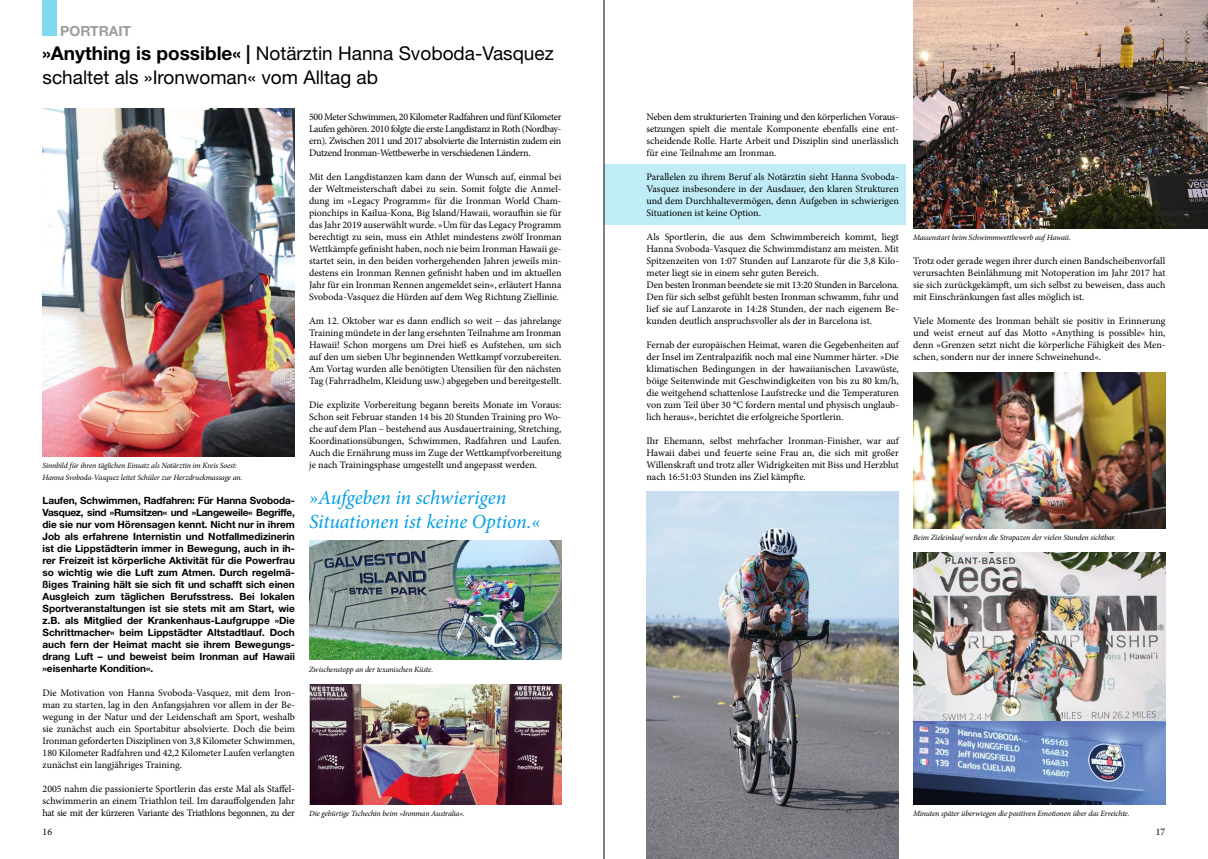
<style>
.page{position:relative;width:1208px;height:859px;background:#fff}
.page>*{position:absolute;margin:0;border:0;box-sizing:border-box;transform-origin:0 0}
.t1{font:italic 20px/24px "Minion Pro";letter-spacing:-.005em;color:#009fe3}
.t2{font:19px/24px "Helvetica Neue";color:#000}
.t3{font:700 14px "Helvetica Neue";color:#9d9d9c}
.t4{font:10px/12px "Minion Pro";letter-spacing:-.005em;color:#000;text-align:justify}
.t5{font:700 10px/12px "Helvetica Neue";color:#000;text-align:justify}
.t6{font:italic 8px/12px "Minion Pro";letter-spacing:-.02em;color:#000}
.s1{font-weight:700}
</style>
<div class="page">
<img style="left:309px;top:540px;width:252px;height:120px">
<img style="left:43px;top:108px;width:252px;height:348px">
<img style="left:309px;top:684px;width:252px;height:120px">
<div style="left:604px;top:164px;width:302px;height:61px;background:#c0ecf7"></div>
<img style="left:913px;top:0;width:295px;height:228px">
<img style="left:646px;top:491px;width:253px;height:368px">
<img style="left:913px;top:552px;width:252px;height:252px">
<img style="left:913px;top:372px;width:252px;height:156px">
<div style="left:43px;top:0;width:14px;height:36px;background:#80daf0"></div>
<hr style="left:604px;top:0;width:1px;height:859px;background:#000">
<h3 class="t3" style="left:60px;top:22px;width:73px">PORTRAIT</h3>
<h2 class="t2" style="left:43px;top:41px;width:513px"><span class="s1">»Anything is possible« |</span> Notärztin Hanna Svoboda-Vasquez schaltet als »Ironwoman« vom Alltag ab</h2>
<p class="t6" style="left:43px;top:459px;width:202px">Sinnbild für ihren täglichen Einsatz als Notärztin im Kreis Soest:<br>Hanna Svoboda-Vasquez leitet Schüler zur Herzdruckmassage an.</p>
<p class="t5" style="left:43px;top:494px;width:254px">Laufen, Schwimmen, Radfahren: Für Hanna Svoboda-Vasquez, sind »Rumsitzen« und »Langeweile« Begriffe, die sie nur vom Hörensagen kennt. Nicht nur in ihrem Job als erfahrene Internistin und Notfallmedizinerin ist die Lippstädterin immer in Bewegung, auch in ih&shy;rer Freizeit ist körperliche Aktivität für die Powerfrau so wichtig wie die Luft zum Atmen. Durch regelmä&shy;ßiges Training hält sie sich fit und schafft sich einen Ausgleich zum täglichen Berufsstress. Bei lokalen Sportveranstaltungen ist sie stets mit am Start, wie z.B. als Mitglied der Krankenhaus-Laufgruppe »Die Schrittmacher« beim Lippstädter Altstadtlauf. Doch auch fern der Heimat macht sie ihrem Bewegungs&shy;drang Luft – und beweist beim Ironman auf Hawaii »eisenharte Kondition«.</p>
<p class="t4" style="left:43px;top:687px;width:254px">Die Motivation von Hanna Svoboda-Vasquez, mit dem Iron&shy;man zu starten, lag in den Anfangsjahren vor allem in der Be&shy;wegung in der Natur und der Leidenschaft am Sport, weshalb sie zunächst auch ein Sportabitur absolvierte. Doch die beim Ironman geforderten Disziplinen von 3,8 Kilometer Schwimmen, 180 Kilometer Radfahren und 42,2 Kilometer Laufen verlangten zunächst ein langjähriges Training.</p>
<p class="t4" style="left:43px;top:783px;width:254px">2005 nahm die passionierte Sportlerin das erste Mal als Staffel&shy;schwimmerin an einem Triathlon teil. Im darauffolgenden Jahr hat sie mit der kürzeren Variante des Triathlons begonnen, zu der</p>
<p class="t4" style="left:309px;top:111px;width:254px">500 Meter Schwimmen, 20 Kilometer Radfahren und fünf Kilometer Laufen gehören. 2010 folgte die erste Langdistanz in Roth (Nordbay&shy;ern). Zwischen 2011 und 2017 absolvierte die Internistin zudem ein Dutzend Ironman-Wettbewerbe in verschiedenen Ländern.</p>
<p class="t4" style="left:309px;top:171px;width:254px">Mit den Langdistanzen kam dann der Wunsch auf, einmal bei der Weltmeisterschaft dabei zu sein. Somit folgte die Anmel&shy;dung im »Legacy Programm« für die Ironman World Cham&shy;pionchips in Kailua-Kona, Big Island/Hawaii, woraufhin sie für das Jahr 2019 auserwählt wurde. »Um für das Legacy Programm berechtigt zu sein, muss ein Athlet mindestens zwölf Ironman Wettkämpfe gefinisht haben, noch nie beim Ironman Hawaii ge&shy;startet sein, in den beiden vorhergehenden Jahren jeweils min&shy;destens ein Ironman Rennen gefinisht haben und im aktuellen Jahr für ein Ironman Rennen angemeldet sein«, erläutert Hanna Svoboda-Vasquez die Hürden auf dem Weg Richtung Ziellinie.</p>
<p class="t4" style="left:309px;top:315px;width:254px">Am 12. Oktober war es dann endlich so weit – das jahrelange Training mündete in der lang ersehnten Teilnahme am Ironman Hawaii! Schon morgens um Drei hieß es Aufstehen, um sich auf den um sieben Uhr beginnenden Wettkampf vorzubereiten.<br>Am Vortag wurden alle benötigten Utensilien für den nächsten Tag (Fahrradhelm, Kleidung usw.) abgegeben und bereitgestellt.</p>
<p class="t4" style="left:309px;top:399px;width:254px">Die explizite Vorbereitung begann bereits Monate im Voraus:<br>Schon seit Februar standen 14 bis 20 Stunden Training pro Wo&shy;che auf dem Plan – bestehend aus Ausdauertraining, Stretching, Koordinationsübungen, Schwimmen, Radfahren und Laufen.<br>Auch die Ernährung muss im Zuge der Wettkampfvorbereitung je nach Trainingsphase umgestellt und angepasst werden.</p>
<h1 class="t1" style="left:309px;top:486px;width:233px">»Aufgeben in schwierigen<br>Situationen ist keine Option.«</h1>
<p class="t6" style="left:309px;top:663px;width:126px">Zwischenstopp an der texanischen Küste.</p>
<p class="t6" style="left:309px;top:807px;width:157px">Die gebürtige Tschechin beim »Ironman Australia«.</p>
<p class="t4" style="left:646px;top:111px;width:254px">Neben dem strukturierten Training und den körperlichen Voraus&shy;setzungen spielt die mentale Komponente ebenfalls eine ent&shy;scheidende Rolle. Harte Arbeit und Disziplin sind unerlässlich für eine Teilnahme am Ironman.</p>
<p class="t4" style="left:646px;top:171px;width:254px">Parallelen zu ihrem Beruf als Notärztin sieht Hanna Svoboda-Vasquez insbesondere in der Ausdauer, den klaren Strukturen und dem Durchhaltevermögen, denn Aufgeben in schwierigen Situationen ist keine Option.</p>
<p class="t4" style="left:646px;top:231px;width:254px;text-align:left">Als Sportlerin, die aus dem Schwimmbereich kommt, liegt Hanna Svoboda-Vasquez die Schwimmdistanz am meisten. Mit Spitzenzeiten von 1:07 Stunden auf Lanzarote für die 3,8 Kilo&shy;meter liegt sie in einem sehr guten Bereich.<br>Den besten Ironman beendete sie mit 13:20 Stunden in Barcelona.<br>Den für sich selbst gefühlt besten Ironman schwamm, fuhr und lief sie auf Lanzarote in 14:28 Stunden, der nach eigenem Be&shy;kunden deutlich anspruchsvoller als der in Barcelona ist.</p>
<p class="t4" style="left:646px;top:339px;width:254px">Fernab der europäischen Heimat, waren die Gegebenheiten auf der Insel im Zentralpazifik noch mal eine Nummer härter. »Die klimatischen Bedingungen in der hawaiianischen Lavawüste, böige Seitenwinde mit Geschwindigkeiten von bis zu 80 km/h, die weitgehend schattenlose Laufstrecke und die Temperaturen von zum Teil über 30 °C fordern mental und physisch unglaub&shy;lich heraus«, berichtet die erfolgreiche Sportlerin.</p>
<p class="t4" style="left:646px;top:435px;width:254px">Ihr Ehemann, selbst mehrfacher Ironman-Finisher, war auf Hawaii dabei und feuerte seine Frau an, die sich mit großer Willenskraft und trotz aller Widrigkeiten mit Biss und Herzblut nach 16:51:03 Stunden ins Ziel kämpfte.</p>
<p class="t6" style="left:913px;top:231px;width:159px">Massenstart beim Schwimmwettbewerb auf Hawaii.</p>
<p class="t4" style="left:913px;top:255px;width:254px">Trotz oder gerade wegen ihrer durch einen Bandscheibenvorfall verursachten Beinlähmung mit Notoperation im Jahr 2017 hat sie sich zurückgekämpft, um sich selbst zu beweisen, dass auch mit Einschränkungen fast alles möglich ist.</p>
<p class="t4" style="left:913px;top:315px;width:254px">Viele Momente des Ironman behält sie positiv in Erinnerung und weist erneut auf das Motto »Anything is possible« hin, denn »Grenzen setzt nicht die körperliche Fähigkeit des Men&shy;schen, sondern nur der innere Schweinehund«.</p>
<p class="t6" style="left:913px;top:531px;width:204px">Beim Zieleinlauf werden die Strapazen der vielen Stunden sichtbar.</p>
<p class="t6" style="left:913px;top:807px;width:218px">Minuten später überwiegen die positiven Emotionen über das Erreichte.</p>
<p class="t4" style="left:43px;top:826px;width:11px">16</p>
<p class="t4" style="left:1155px;top:826px;width:11px">17</p>
</div>
